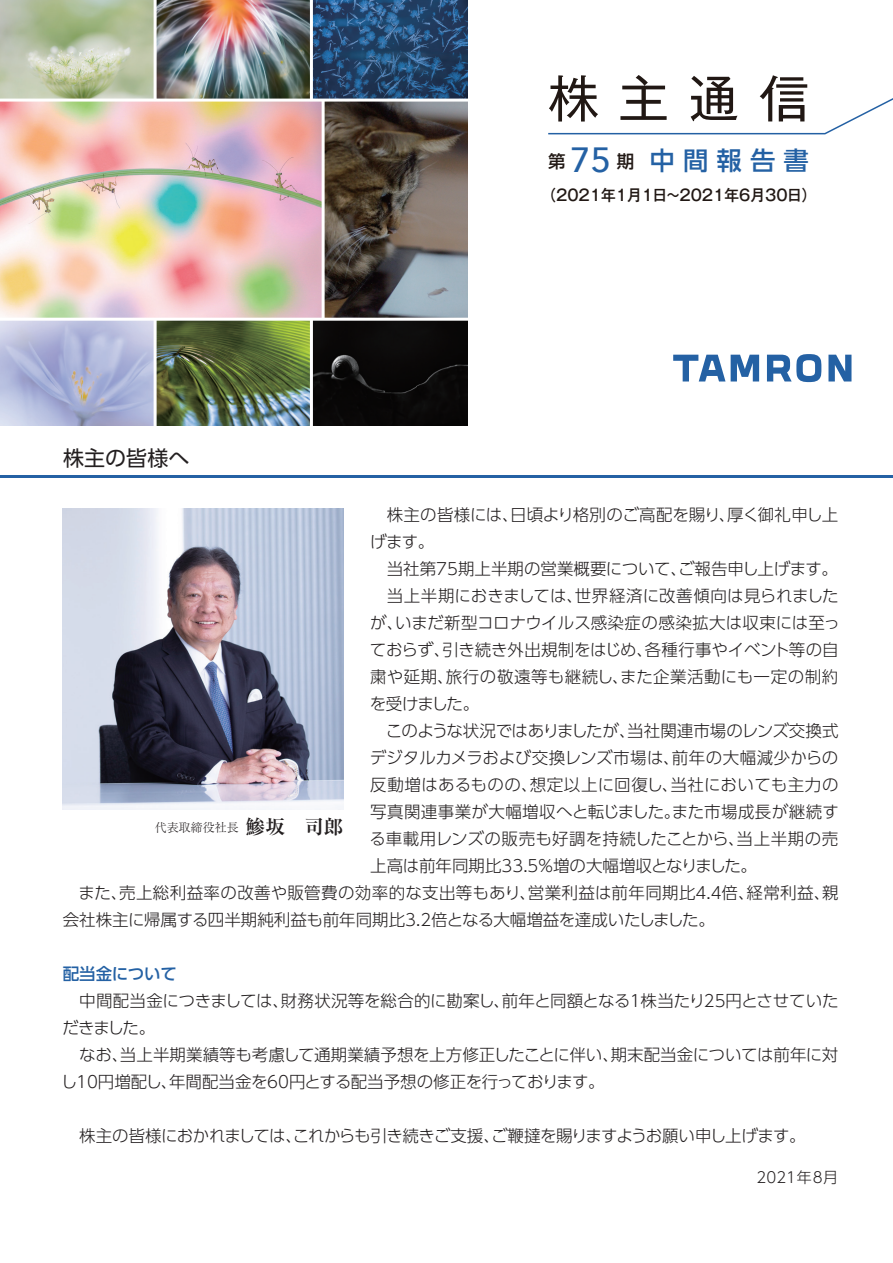
<style>
.page{position:relative;width:893px;height:1263px;background:#fff}
.page>*{position:absolute;margin:0;border:0;box-sizing:border-box;transform-origin:0 0}
.t1{font:50.25px "Gothic MB101 Pro";color:#211814}
.t2{font:500 25.35px "UD Shin Go Pro";letter-spacing:.32em;color:#2461a4}
.t3{font:21px "UD Shin Go Pro";letter-spacing:.005em;color:#231f20}
.t4{font:300 16.5px/27px "UD Shin Go Pro";color:#231f20}
.t5{font:300 16.5px "UD Shin Go Pro";letter-spacing:.025em;color:#231f20}
.t6{font:300 16.5px "UD Shin Go Pro";letter-spacing:-.035em;color:#231f20}
.t7{font:300 16.5px "UD Shin Go Pro";letter-spacing:.035em;color:#231f20}
.t8{font:300 16.5px "UD Shin Go Pro";letter-spacing:.02em;color:#231f20}
.t9{font:500 16.5px "UD Shin Go Pro";letter-spacing:-.01em;color:#2461a4}
.t10{font:500 15.6px "Gothic MB101 Pro";color:#211814;scale:.95 1}
.t11{font:300 15px "UD Shin Go Pro";letter-spacing:.025em;color:#231f20}
.t12{font:300 12px "Ryumin Pro";color:#231f20}
.s1{font-size:17.55px;color:#211814}
.s2{font-family:"Avenir Next";font-size:34.95px}
.s3{font-weight:700;font-size:19.5px}
</style>
<div class="page">
<svg style="left:673px;top:354px;width:178px;height:28px"></svg>
<hr style="left:0;top:475px;width:893px;height:2px;background:#2461a4">
<img style="left:63px;top:509px;width:281px;height:301px">
<svg style="left:548px;top:98px;width:345px;height:37px"></svg>
<img style="left:0;top:0;width:468px;height:425px">
<hr style="left:0;top:99px;width:473px;height:3px;background:#fff">
<hr style="left:0;top:318px;width:473px;height:3px;background:#fff">
<hr style="left:154px;top:318px;width:3px;height:111px;background:#fff">
<hr style="left:310px;top:318px;width:3px;height:111px;background:#fff">
<hr style="left:154px;top:0;width:3px;height:101px;background:#fff">
<hr style="left:310px;top:0;width:3px;height:101px;background:#fff">
<hr style="left:322px;top:100px;width:3px;height:219px;background:#fff">
<p class="t3" style="left:63px;top:441px;width:128px">株主の皆様へ</p>
<h1 class="t1" style="left:548px;top:57px;width:263px">株主通信</h1>
<h2 class="t2" style="left:548px;top:139px;width:262px"><span class="s1">第</span><span class="s2">75</span><span class="s1">期</span> 中間報告書</h2>
<p class="t10" style="left:541px;top:182px;width:291px">（2021年1月1日～2021年6月30日）</p>
<p class="t4" style="left:370px;top:501px;width:470px">　株主の皆様には、日頃より格別のご高配を賜り、厚く御礼申し上</p>
<p class="t4" style="left:370px;top:528px;width:66px">げます。</p>
<p class="t4" style="left:370px;top:555px;width:469px">　当社第75期上半期の営業概要について、ご報告申し上げます。</p>
<p class="t4" style="left:370px;top:582px;width:470px">　当上半期におきましては、世界経済に改善傾向は見られました</p>
<p class="t4" style="left:370px;top:609px;width:471px">が、いまだ新型コロナウイルス感染症の感染拡大は収束には至っ</p>
<p class="t4" style="left:370px;top:636px;width:470px">ておらず、引き続き外出規制をはじめ、各種行事やイベント等の自</p>
<p class="t7" style="left:370px;top:664px;width:470px">粛や延期、旅行の敬遠等も継続し、また企業活動にも一定の制約</p>
<p class="t4" style="left:370px;top:690px;width:111px">を受けました。</p>
<p class="t4" style="left:370px;top:717px;width:470px">　このような状況ではありましたが、当社関連市場のレンズ交換式</p>
<p class="t4" style="left:370px;top:744px;width:470px">デジタルカメラおよび交換レンズ市場は、前年の大幅減少からの</p>
<p class="t8" style="left:370px;top:772px;width:470px">反動増はあるものの、想定以上に回復し、当社においても主力の</p>
<p class="t5" style="left:370px;top:799px;width:470px">写真関連事業が大幅増収へと転じました。また市場成長が継続す</p>
<p class="t4" style="left:370px;top:825px;width:470px">る車載用レンズの販売も好調を持続したことから、当上半期の売</p>
<p class="t4" style="left:370px;top:852px;width:388px">上高は前年同期比33.5％増の大幅増収となりました。</p>
<p class="t5" style="left:63px;top:880px;width:777px">　また、売上総利益率の改善や販管費の効率的な支出等もあり、営業利益は前年同期比4.4倍、経常利益、親</p>
<p class="t4" style="left:63px;top:906px;width:654px">会社株主に帰属する四半期純利益も前年同期比3.2倍となる大幅増益を達成いたしました。</p>
<p class="t9" style="left:63px;top:961px;width:116px">配当金について</p>
<p class="t4" style="left:61px;top:987px;width:779px">　中間配当金につきましては、財務状況等を総合的に勘案し、前年と同額となる1株当たり25円とさせていただきました。<br>　なお、当上半期業績等も考慮して通期業績予想を上方修正したことに伴い、期末配当金については前年に対し10円増配し、年間配当金を60円とする配当予想の修正を行っております。</p>
<p class="t6" style="left:63px;top:1123px;width:744px">　株主の皆様におかれましては、これからも引き続きご支援、ご鞭撻を賜りますようお願い申し上げます。</p>
<p class="t11" style="left:757px;top:1165px;width:83px">2021年8月</p>
<p class="t12" style="left:155px;top:818px;width:190px">代表取締役社長<span class="s3">鯵坂　司郎</span></p>
</div>
